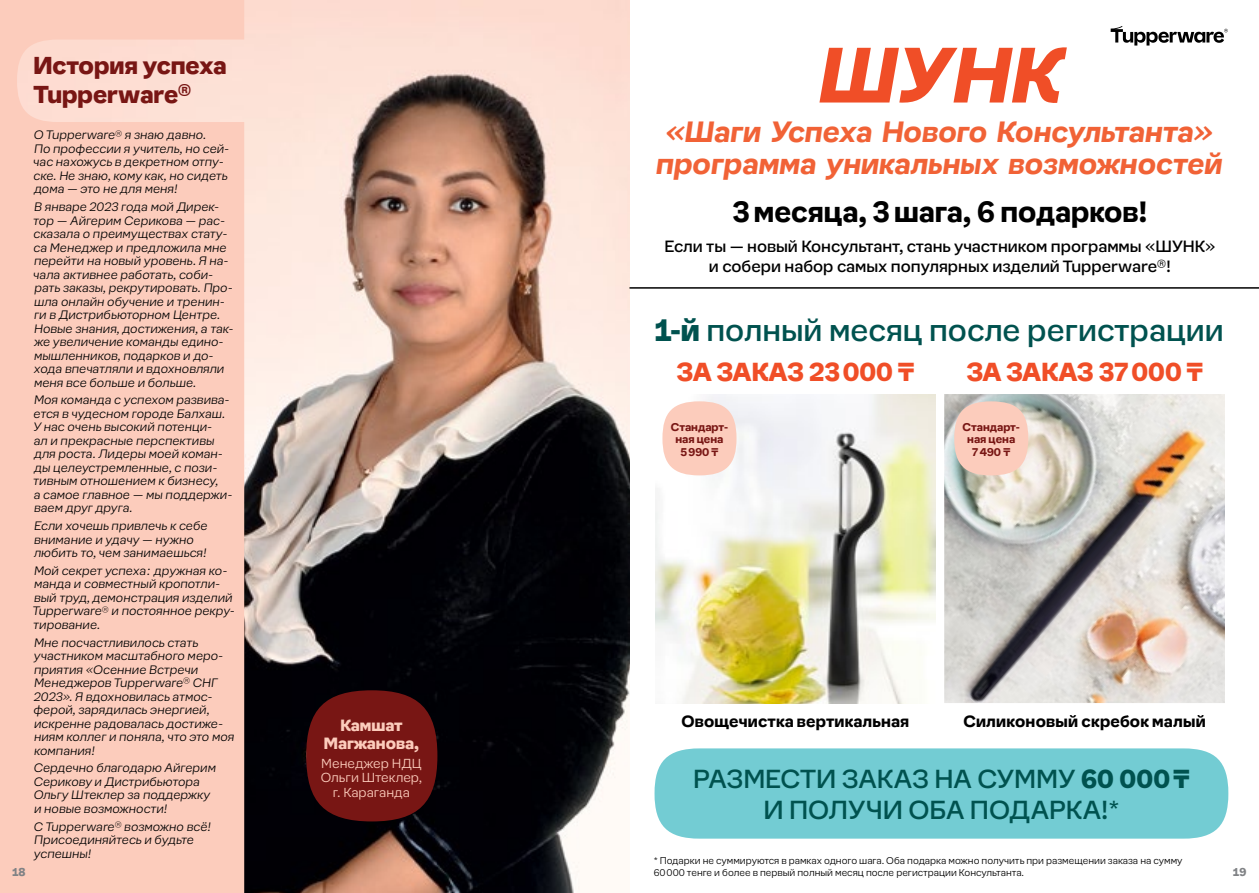
<style>
.page{position:relative;width:1259px;height:893px;background:#fff}
.page>*{position:absolute;margin:0;border:0;box-sizing:border-box;transform-origin:0 0}
.t1{font:italic 900 72px "Earl Sans";color:#f04e27}
.t2{font:28.5px "Earl Sans";color:#00524f}
.t3{font:italic 700 27px/32.4px "Earl Sans";color:#f16236;text-align:center}
.t4{font:700 27px "Earl Sans";color:#000}
.t5{font:24px/31.5px "Earl Sans";letter-spacing:-.005em;color:#00524f;text-align:center}
.t6{font:900 24px "Earl Sans";color:#f04e27}
.t7{font:900 22.5px/29px "Earl Sans";color:#781614}
.t8{font:15px/20.1px "Earl Sans";color:#000;text-align:center}
.t9{font:700 15px "Earl Sans";letter-spacing:.01em;color:#000}
.t10{font:900 15px/18px "Earl Sans";color:#fcccbc;text-align:center}
.t11{font:300 12px/14.4px "Earl Sans";color:#fcccbc;text-align:center}
.t12{font:italic 300 11.25px/13.5px "Earl Sans";color:#000}
.t13{font:900 10.5px "Earl Sans";color:#808285}
.t14{font:700 10.35px/12.5px "Earl Sans";color:#781614;text-align:center}
.t15{font:300 9px/12px "Earl Sans";color:#000}
.s1{font-weight:900}
</style>
<div class="page">
<img style="left:244px;top:0;width:385px;height:893px">
<svg style="left:0;top:0;width:244px;height:893px;background:#fccdbd"></svg>
<hr style="left:629px;top:287px;width:630px;height:2px;background:#000">
<img style="left:655px;top:394px;width:280px;height:309px">
<img style="left:944px;top:394px;width:281px;height:309px">
<div style="left:662px;top:401px;width:74px;height:74px;background:#fcccbc;border-radius:50%"></div>
<div style="left:954px;top:401px;width:74px;height:74px;background:#fcccbc;border-radius:50%"></div>
<div style="left:654px;top:748px;width:574px;height:91px;background:#73ccd3;border-radius:45px"></div>
<svg style="left:1110px;top:26px;width:118px;height:20px"></svg>
<div style="left:306px;top:690px;width:131px;height:131px;background:#781614;border-radius:50%"></div>
<h1 class="t1" style="left:818px;top:12px;width:245px">ШУНК</h1>
<h3 class="t3" style="left:656px;top:113px;width:568px">«Шаги Успеха Нового Консультанта» программа уникальных возможностей</h3>
<h3 class="t7" style="left:34px;top:49px;width:195px">История успеха<br>Tupperware<sup>®</sup></h3>
<p class="t12" style="left:33px;top:127px;width:198px">О Tupperware<sup>®</sup> я знаю давно.<br>По профессии я учитель, но сей&shy;час нахожусь в декретном отпу&shy;ске. Не знаю, кому как, но сидеть дома — это не для меня!</p>
<p class="t12" style="left:33px;top:199px;width:202px">В январе 2023 года мой Дирек&shy;тор — Айгерим Серикова — рас&shy;сказала о преимуществах стату&shy;са Менеджер и предложила мне перейти на новый уровень. Я на&shy;чала активнее работать, соби&shy;рать заказы, рекрутировать. Про&shy;шла онлайн обучение и тренин&shy;ги в Дистрибьюторном Центре.<br>Новые знания, достижения, а так&shy;же увеличение команды едино&shy;мышленников, подарков и до&shy;хода впечатляли и вдохновляли меня все больше и больше.</p>
<p class="t12" style="left:33px;top:392px;width:201px">Моя команда с успехом развива&shy;ется в чудесном городе Балхаш.<br>У нас очень высокий потенци-<br>ал и прекрасные перспективы для роста. Лидеры моей коман&shy;ды целеустремленные, с пози&shy;тивным отношением к бизнесу,<br>а самое главное — мы поддержи&shy;ваем друг друга.</p>
<p class="t12" style="left:34px;top:518px;width:175px">Если хочешь привлечь к себе внимание и удачу — нужно любить то, чем занимаешься!</p>
<p class="t12" style="left:33px;top:563px;width:204px">Мой секрет успеха: дружная ко&shy;манда и совместный кропотли&shy;вый труд, демонстрация изделий<br>Tupperware<sup>®</sup> и постоянное рекру&shy;тирование.</p>
<p class="t12" style="left:33px;top:635px;width:202px">Мне посчастливилось стать участником масштабного меро&shy;приятия «Осенние Встречи<br>Менеджеров Tupperware<sup>®</sup> СНГ<br>2023». Я вдохновилась атмос&shy;ферой, зарядилась энергией, искренне радовалась достиже&shy;ниям коллег и поняла, что это моя компания!</p>
<p class="t12" style="left:34px;top:760px;width:184px">Сердечно благодарю Айгерим<br>Серикову и Дистрибьютора<br>Ольгу Штеклер за поддержку и новые возможности!</p>
<p class="t12" style="left:34px;top:819px;width:179px">С Tupperware<sup>®</sup> возможно всё!<br>Присоединяйтесь и будьте успешны!</p>
<h3 class="t4" style="left:732px;top:188px;width:417px">3 месяца, 3 шага, 6 подарков!</h3>
<h3 class="t8" style="left:664px;top:235px;width:552px">Если ты — новый Консультант, стань участником программы «ШУНК» и собери набор самых популярных изделий Tupperware<sup>®</sup>!</h3>
<h2 class="t2" style="left:655px;top:306px;width:570px"><span class="s1">1-й</span> полный месяц после регистрации</h2>
<h3 class="t6" style="left:676px;top:351px;width:239px">ЗА ЗАКАЗ 23 000 ₸</h3>
<h3 class="t6" style="left:966px;top:351px;width:238px">ЗА ЗАКАЗ 37 000 ₸</h3>
<p class="t14" style="left:671px;top:420px;width:59px">Стандарт&shy;ная цена<br>5990 ₸</p>
<p class="t14" style="left:962px;top:420px;width:59px">Стандарт&shy;ная цена<br>7490 ₸</p>
<h3 class="t9" style="left:681px;top:708px;width:229px">Овощечистка вертикальная</h3>
<h3 class="t9" style="left:963px;top:708px;width:244px">Силиконовый скребок малый</h3>
<h3 class="t10" style="left:324px;top:715px;width:96px">Камшат<br>Магжанова,</h3>
<p class="t11" style="left:321px;top:755px;width:103px">Менеджер НДЦ<br>Ольги Штеклер, г. Караганда</p>
<h3 class="t5" style="left:693px;top:761px;width:498px">РАЗМЕСТИ ЗАКАЗ НА СУММУ <span class="s1">60 000 ₸<br></span>И ПОЛУЧИ ОБА ПОДАРКА!*</h3>
<p class="t15" style="left:654px;top:854px;width:530px">* Подарки не суммируются в рамках одного шага. Оба подарка можно получить при размещении заказа на сумму<br>60 000 тенге и более в первый полный месяц после регистрации Консультанта.</p>
<p class="t13" style="left:13px;top:863px;width:15px">18</p>
<p class="t13" style="left:1233px;top:863px;width:15px">19</p>
</div>
